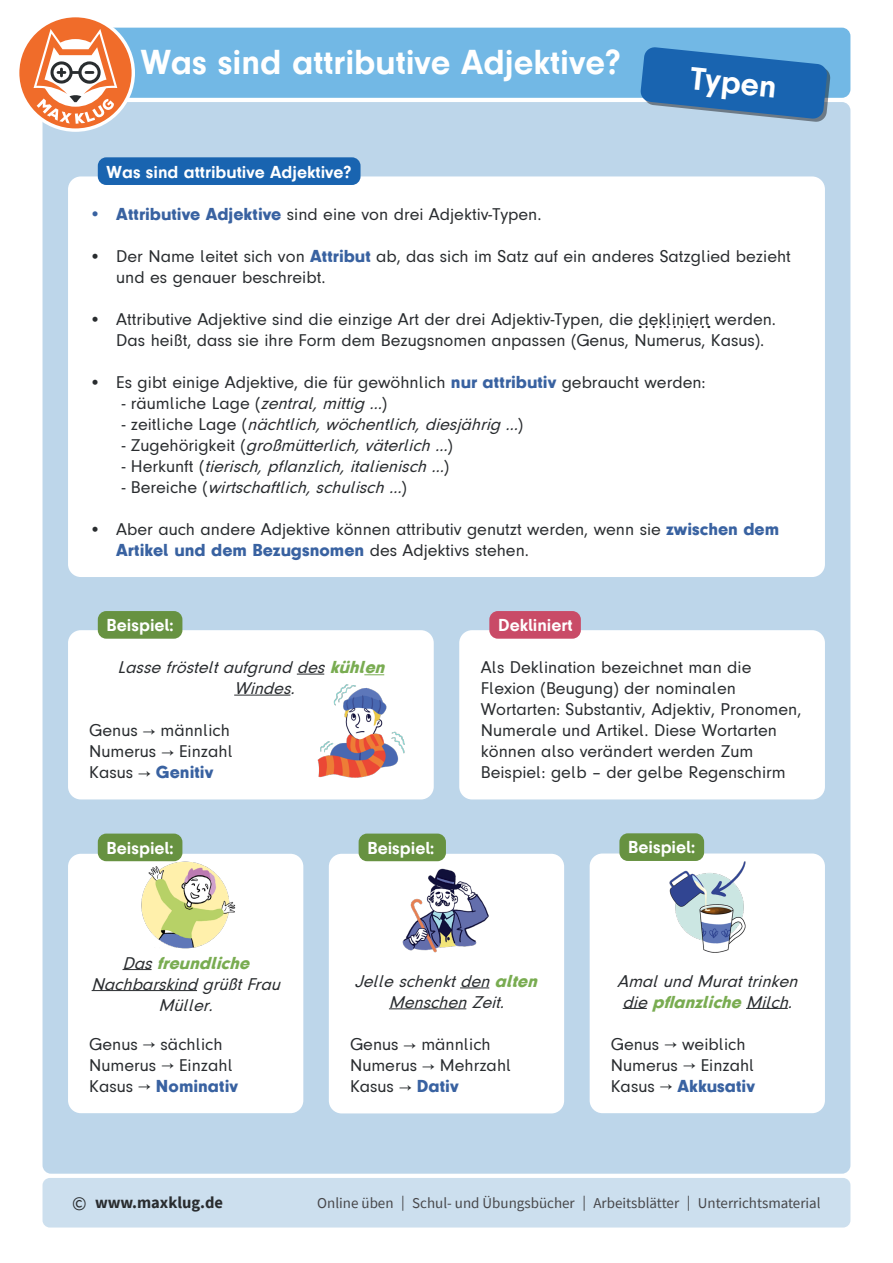
<style>
.page{position:relative;width:893px;height:1263px;background:#fff}
.page>*{position:absolute;margin:0;border:0;box-sizing:border-box;transform-origin:0 0}
.t1{font:700 36px "Mk Druckschrift N";color:#fff}
.t2{font:700 33px "Mk Druckschrift N";color:#fff}
.t3{font:18px/21px "Mk Druckschrift N";color:#292c2f}
.t4{font:italic 18px/21px "Mk Druckschrift N";color:#292c2f;text-align:center}
.t5{font:700 18px "Mk Druckschrift N";color:#fff}
.t6{font:18px "Mk Druckschrift N bl";color:#3962a1}
.t7{font:700 16.5px "Source Sans Pro";color:#292c2f}
.t8{font:15px "Source Sans Pro";color:#47474a}
.s1{font-family:"Mk Druckschrift N bl";color:#3962a1}
.s2{font-style:italic}
.s3{font-style:normal}
.s4{font-family:"Mk Druckschrift N bl";color:#79ac51}
.s5{font-family:"Mk Druckschrift N";color:#292c2f}
.s6{font-weight:400;font-size:19.5px}
</style>
<div class="page">
<div style="left:43px;top:102px;width:807px;height:1072px;background:#bdd6ea;border-radius:9px"></div>
<div style="left:75px;top:28px;width:775px;height:70px;background:#72b8e5;border-radius:9px"></div>
<svg style="left:640px;top:47px;width:191px;height:75px"></svg>
<div style="left:43px;top:1178px;width:807px;height:49px;background:#ccdfee;border-radius:7px"></div>
<svg style="left:19px;top:17px;width:116px;height:115px"></svg>
<div style="left:68px;top:176px;width:757px;height:401px;background:#fff;border-radius:13px"></div>
<div style="left:98px;top:157px;width:263px;height:28px;background:#1964b0;border-radius:9px"></div>
<div style="left:68px;top:630px;width:366px;height:169px;background:#fff;border-radius:13px"></div>
<div style="left:459px;top:630px;width:366px;height:169px;background:#fff;border-radius:13px"></div>
<div style="left:98px;top:611px;width:84px;height:28px;background:#679241;border-radius:9px"></div>
<div style="left:489px;top:611px;width:92px;height:28px;background:#c94b67;border-radius:9px"></div>
<svg style="left:297px;top:674px;width:27px;height:1px"></svg>
<svg style="left:364px;top:674px;width:20px;height:1px"></svg>
<hr style="left:234px;top:695px;width:56px;height:1px;background:#292c2f">
<img style="left:317px;top:684px;width:88px;height:94px">
<div style="left:68px;top:854px;width:235px;height:259px;background:#fff;border-radius:13px"></div>
<svg style="left:123px;top:969px;width:29px;height:1px"></svg>
<hr style="left:92px;top:990px;width:105px;height:1px;background:#292c2f">
<div style="left:98px;top:833px;width:84px;height:28px;background:#679241;border-radius:9px"></div>
<img style="left:138px;top:853px;width:100px;height:96px">
<div style="left:329px;top:854px;width:235px;height:259px;background:#fff;border-radius:13px"></div>
<svg style="left:460px;top:988px;width:29px;height:1px"></svg>
<hr style="left:389px;top:1008px;width:77px;height:1px;background:#292c2f">
<div style="left:359px;top:833px;width:87px;height:28px;background:#679241;border-radius:9px"></div>
<div style="left:590px;top:853px;width:235px;height:260px;background:#fff;border-radius:13px"></div>
<svg style="left:623px;top:1008px;width:24px;height:1px"></svg>
<hr style="left:746px;top:1008px;width:42px;height:1px;background:#292c2f">
<div style="left:619px;top:833px;width:85px;height:28px;background:#679241;border-radius:9px"></div>
<img style="left:402px;top:868px;width:87px;height:85px">
<img style="left:669px;top:861px;width:77px;height:92px">
<svg style="left:647px;top:326px;width:62px;height:2px"></svg>
<p class="t1" style="left:141px;top:42px;width:482px">Was sind attributive Adjektive?</p>
<p class="t5" style="left:107px;top:162px;width:246px">Was sind attributive Adjektive?</p>
<p class="t2" style="left:693px;top:59px;width:88px;rotate:6deg">Typen</p>
<p class="t3" style="left:89px;top:204px;width:454px"><span class="s1">• Attributive Adjektive</span> sind eine von drei Adjektiv-Typen.</p>
<p class="t3" style="left:116px;top:246px;width:676px;text-indent:-27px">• Der Name leitet sich von <span class="s1">Attribut</span> ab, das sich im Satz auf ein anderes Satzglied bezieht und es genauer beschreibt.</p>
<p class="t3" style="left:116px;top:309px;width:661px;text-indent:-27px">• Attributive Adjektive sind die einzige Art der drei Adjektiv-Typen, die dekliniert werden.<br>Das heißt, dass sie ihre Form dem Bezugsnomen anpassen (Genus, Numerus, Kasus).</p>
<p class="t3" style="left:89px;top:372px;width:618px">• Es gibt einige Adjektive, die für gewöhnlich <span class="s1">nur attributiv</span> gebraucht werden:</p>
<p class="t3" style="left:122px;top:393px;width:267px">- rä u m l i c h e La g e (<span class="s2">zentral,mittig …</span>)</p>
<p class="t4" style="left:122px;top:414px;width:403px"><span class="s3">- z e i t l i c h e L a g e (</span> nächtlich,wöchentlich,diesjährig …<span class="s3">)</span></p>
<p class="t4" style="left:122px;top:435px;width:333px"><span class="s3">- Z u g e h ö r i g k e i t (</span>großmütterlich,väterlich…<span class="s3">)</span></p>
<p class="t4" style="left:122px;top:456px;width:329px"><span class="s3">- H e r k u n f t (</span> tierisch,pflanzlich,italienisch…<span class="s3">)</span></p>
<p class="t4" style="left:122px;top:477px;width:287px"><span class="s3">- B e r e i c h e (</span> wirtschaftlich,schulisch…<span class="s3">)</span></p>
<p class="t3" style="left:116px;top:519px;width:664px;text-indent:-27px">• Aber auch andere Adjektive können attributiv genutzt werden, wenn sie <span class="s1">zwischen dem<br>Artikel und dem Bezugsnomen</span> des Adjektivs stehen.</p>
<p class="t5" style="left:107px;top:615px;width:69px">Beispiel:</p>
<p class="t5" style="left:498px;top:615px;width:76px">Dekliniert</p>
<p class="t3" style="left:481px;top:657px;width:272px">Als Deklination bezeichnet man die</p>
<p class="t3" style="left:481px;top:678px;width:257px">Flexion (Beugung) der nominalen</p>
<p class="t3" style="left:481px;top:699px;width:322px">Wortarten: Substantiv, Adjektiv, Pronomen,</p>
<p class="t3" style="left:481px;top:720px;width:298px">Numerale und Artikel. Diese Wortarten</p>
<p class="t3" style="left:481px;top:741px;width:274px">können also verändert werden Zum</p>
<p class="t3" style="left:481px;top:762px;width:306px">Beispiel: gelb – der gelbe Regenschirm</p>
<p class="t4" style="left:234px;top:657px;width:157px;text-align:left;text-indent:-117px">Lassefrösteltaufgrund des <span class="s4">kühlen<br></span>Windes.</p>
<p class="t3" style="left:89px;top:720px;width:142px">Genus → männlich</p>
<p class="t3" style="left:89px;top:741px;width:145px">Numerus → Einzahl</p>
<p class="t6" style="left:89px;top:762px;width:126px"><span class="s5">Kasus →</span> Genitiv</p>
<p class="t5" style="left:107px;top:838px;width:69px">Beispiel:</p>
<p class="t4" style="left:92px;top:953px;width:195px">Das <span class="s4">freundliche<br></span>Nachbarskind grüßtFrau<br>Müller.</p>
<p class="t3" style="left:89px;top:1034px;width:135px">Genus → sächlich</p>
<p class="t3" style="left:89px;top:1055px;width:145px">Numerus → Einzahl</p>
<p class="t6" style="left:89px;top:1076px;width:150px"><span class="s5">Kasus →</span> Nominativ</p>
<p class="t5" style="left:367px;top:838px;width:69px">Beispiel:</p>
<p class="t4" style="left:356px;top:971px;width:188px">Jelleschenktden <span class="s4">alten<br></span>MenschenZeit.</p>
<p class="t3" style="left:350px;top:1034px;width:142px">Genus → männlich</p>
<p class="t3" style="left:350px;top:1055px;width:163px">Numerus → Mehrzahl</p>
<p class="t3" style="left:350px;top:1076px;width:110px">Kasus → <span class="s1">Dativ</span></p>
<p class="t5" style="left:628px;top:837px;width:69px">Beispiel:</p>
<p class="t4" style="left:617px;top:971px;width:187px">Amalund Murattrinken die <span class="s4">pflanzliche</span> Milch.</p>
<p class="t3" style="left:611px;top:1034px;width:136px">Genus → weiblich</p>
<p class="t3" style="left:611px;top:1055px;width:145px">Numerus → Einzahl</p>
<p class="t6" style="left:611px;top:1075px;width:146px"><span class="s5">Kasus →</span> Akkusativ</p>
<p class="t7" style="left:72px;top:1191px;width:152px"><span class="s6">©</span> www.maxklug.de</p>
<p class="t8" style="left:317px;top:1194px;width:505px">Online üben | Schul- und Übungsbücher | Arbeitsblätter | Unterrichtsmaterial</p>
</div>
